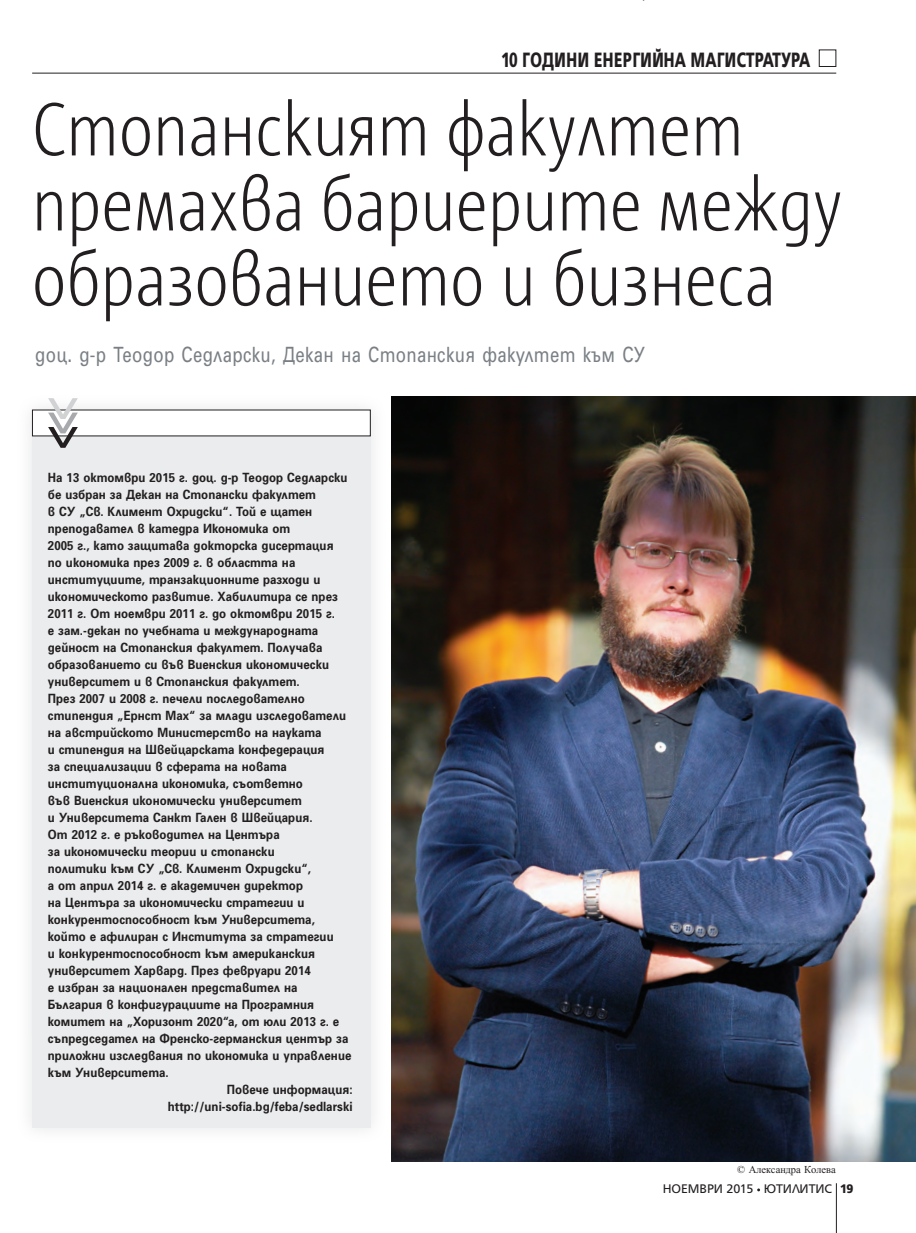
<style>
.page{position:relative;width:916px;height:1233px;background:#fff}
.page>*{position:absolute;margin:0;border:0;box-sizing:border-box;transform-origin:0 0}
.t1{font:300 75px/75px "Corpid Cd OTB";letter-spacing:.005em;color:#231f20}
.t2{font:62.7px "HS Grotesk Bg";color:#231f20;scale:.8 1}
.t3{font:900 22.5px "HS Grotesk Bg";color:#231f20;scale:.75 1}
.t4{font:21px "SP Universal";letter-spacing:.02em;color:#797f84;scale:.8 1}
.t5{font:13.5px "HS Grotesk Bg";color:#231f20}
.t6{font:700 12.75px "SP Universal";letter-spacing:.005em;color:#231f20;scale:.9 1}
.t7{font:10.5px "SP Time";letter-spacing:.005em;color:#231f20}
.s1{color:#a8a9ad}
.s2{color:#d1d2d4}
.s3{font-weight:900}
</style>
<div class="page">
<hr style="left:835px;top:1183px;width:1px;height:50px;background:#231f20">
<img style="left:391px;top:396px;width:524px;height:766px">
<img style="left:29px;top:408px;width:344px;height:722px">
<div style="left:32px;top:434px;width:338px;height:694px;background:#eaeced"></div>
<div style="left:32px;top:410px;width:338px;height:26px;background:#fff"></div>
<div style="left:818px;top:50px;width:18px;height:17px;border:1px solid #231f20"></div>
<hr style="left:32px;top:73px;width:804px;height:1px;background:#231f20">
<p class="t3" style="left:501px;top:51px;width:413px">10 ГОДИНИ ЕНЕРГИЙНА МАГИСТРАТУРА</p>
<p class="t1" style="left:32px;top:97px;width:811px">Стопанският факултет премахва бариерите между образованието и бизнеса</p>
<p class="t4" style="left:35px;top:347px;width:763px">доц. д-р Теодор Седларски, Декан на Стопанския факултет към СУ</p>
<p class="t2" style="left:86px;top:396px;width:68px;rotate:90deg">&gt;<span class="s1">&gt;</span><span class="s2">&gt;</span></p>
<p class="t6" style="left:48px;top:472px;width:334px">На 13 октомври 2015 г. доц. д-р Теодор Седларски</p>
<p class="t6" style="left:48px;top:489px;width:299px">бе избран за Декан на Стопански факултет</p>
<p class="t6" style="left:48px;top:506px;width:295px">в СУ „Св. Климент Охридски“. Той е щатен</p>
<p class="t6" style="left:48px;top:523px;width:271px">преподавател в катедра Икономика от</p>
<p class="t6" style="left:48px;top:540px;width:319px">2005 г., като защитава докторска дисертация</p>
<p class="t6" style="left:48px;top:557px;width:276px">по икономика през 2009 г. в областта на</p>
<p class="t6" style="left:48px;top:574px;width:304px">институциите, транзакционните разходи и</p>
<p class="t6" style="left:48px;top:591px;width:323px">икономическото развитие. Хабилитира се през</p>
<p class="t6" style="left:48px;top:608px;width:320px">2011 г. От ноември 2011 г. до октомври 2015 г.</p>
<p class="t6" style="left:48px;top:625px;width:302px">е зам.-декан по учебната и международната</p>
<p class="t6" style="left:48px;top:642px;width:306px">дейност на Стопанския факултет. Получава</p>
<p class="t6" style="left:48px;top:659px;width:314px">образованието си във Виенския икономически</p>
<p class="t6" style="left:48px;top:676px;width:281px">университет и в Стопанския факултет.</p>
<p class="t6" style="left:48px;top:693px;width:287px">През 2007 и 2008 г. печели последователно</p>
<p class="t6" style="left:48px;top:710px;width:333px">стипендия „Ернст Мах“ за млади изследователи</p>
<p class="t6" style="left:48px;top:727px;width:305px">на австрийското Министерство на науката</p>
<p class="t6" style="left:48px;top:744px;width:309px">и стипендия на Швейцарската конфедерация</p>
<p class="t6" style="left:48px;top:761px;width:267px">за специализации в сферата на новата</p>
<p class="t6" style="left:48px;top:778px;width:285px">институционална икономика, съответно</p>
<p class="t6" style="left:48px;top:795px;width:283px">във Виенския икономически университет</p>
<p class="t6" style="left:48px;top:812px;width:295px">и Университета Санкт Гален в Швейцария.</p>
<p class="t6" style="left:48px;top:829px;width:259px">От 2012 г. е ръководител на Центъра</p>
<p class="t6" style="left:48px;top:846px;width:253px">за икономически теории и стопански</p>
<p class="t6" style="left:48px;top:863px;width:294px">политики към СУ „Св. Климент Охридски“,</p>
<p class="t6" style="left:48px;top:880px;width:285px">а от април 2014 г. е академичен директор</p>
<p class="t6" style="left:48px;top:897px;width:286px">на Центъра за икономически стратегии и</p>
<p class="t6" style="left:48px;top:914px;width:298px">конкурентоспособност към Университета,</p>
<p class="t6" style="left:48px;top:931px;width:319px">който е афилиран с Института за стратегии</p>
<p class="t6" style="left:48px;top:948px;width:298px">и конкурентоспособност към американския</p>
<p class="t6" style="left:48px;top:965px;width:293px">университет Харвард. През февруари 2014</p>
<p class="t6" style="left:48px;top:982px;width:279px">е избран за национален представител на</p>
<p class="t6" style="left:48px;top:999px;width:297px">България в конфигурациите на Програмния</p>
<p class="t6" style="left:48px;top:1016px;width:325px">комитет на „Хоризонт 2020“а, от юли 2013 г. е</p>
<p class="t6" style="left:48px;top:1033px;width:335px">съпредседател на Френско-германския център за</p>
<p class="t6" style="left:48px;top:1050px;width:339px">приложни изследвания по икономика и управление</p>
<p class="t6" style="left:48px;top:1067px;width:136px">към Университета.</p>
<p class="t6" style="left:227px;top:1084px;width:141px">Повече информация:</p>
<p class="t6" style="left:168px;top:1101px;width:207px">http://uni-sofia.bg/feba/sedlarski</p>
<p class="t7" style="left:737px;top:1166px;width:100px">© Александра Колева</p>
<p class="t5" style="left:662px;top:1183px;width:192px">НОЕМВРИ 2015 ЮТИЛИТИС <span class="s3">19</span></p>
</div>
